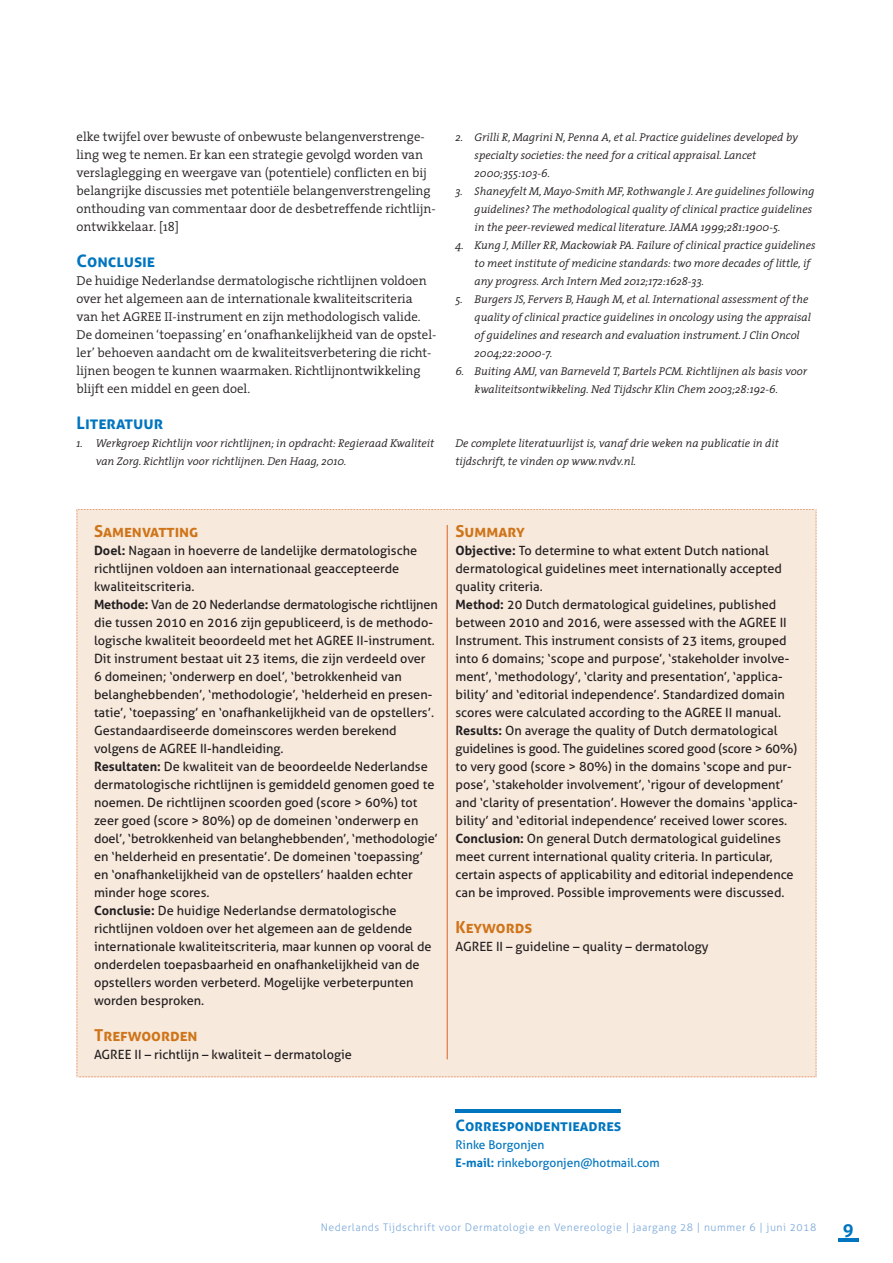
<style>
.page{position:relative;width:893px;height:1263px;background:#fff}
.page>*{position:absolute;margin:0;border:0;box-sizing:border-box;transform-origin:0 0}
.t1{font:700 18px "Aller";color:#0075bf}
.t2{font:700 17.25px "Aller";color:#0075bf}
.t3{font:700 16.5px "Aller";color:#cf7418}
.t4{font:700 15.75px "Aller";color:#0075bf}
.t5{font:300 12.9px/18px "The Serif";color:#231f20}
.t6{font:12.75px/18px "Aller";color:#231f20}
.t7{font:12px/18px "Aller";color:#0075bf}
.t8{font:italic 300 11.25px/18px "The Serif";color:#231f20}
.t9{font:300 10.5px "Aller";letter-spacing:.05em;color:#7ca9da}
.s1{font-weight:700}
</style>
<div class="page">
<hr style="left:838px;top:1238px;width:21px;height:3px;background:#0075bf">
<div style="left:77px;top:509px;width:740px;height:568px;background:#f8e9dd"></div>
<hr style="left:447px;top:525px;width:1px;height:534px;background:#d36427">
<hr style="left:455px;top:1109px;width:166px;height:3px;background:#0075bf">
<p class="t5" style="left:77px;top:129px;width:361px">elke twijfel over bewuste of onbewuste belangenverstrenge&shy;ling weg te nemen. Er kan een strategie gevolgd worden van verslaglegging en weergave van (potentiele) conflicten en bij belangrijke discussies met potentiële belangenverstrengeling onthouding van commentaar door de desbetreffende richtlijn&shy;ontwikkelaar. [18]</p>
<h2 class="t2" style="left:77px;top:254px;width:80px">Conclusie</h2>
<p class="t5" style="left:77px;top:273px;width:361px">De huidige Nederlandse dermatologische richtlijnen voldoen over het algemeen aan de internationale kwaliteitscriteria van het AGREE II-instrument en zijn methodologisch valide.<br>De domeinen ‘toepassing’ en ‘onafhankelijkheid van de opstel&shy;ler’ behoeven aandacht om de kwaliteitsverbetering die richt&shy;lijnen beogen te kunnen waarmaken. Richtlijnontwikkeling blijft een middel en geen doel.</p>
<h2 class="t2" style="left:77px;top:416px;width:88px">Literatuur</h2>
<p class="t8" style="left:96px;top:435px;width:340px;text-indent:-19px">1. Werkgroep Richtlijn voor richtlijnen; in opdracht: Regieraad Kwaliteit van Zorg. Richtlijn voor richtlijnen. Den Haag, 2010.</p>
<p class="t8" style="left:475px;top:129px;width:325px;text-indent:-19px">2. Grilli R, Magrini N, Penna A, et al. Practice guidelines developed by specialty societies: the need for a critical appraisal. Lancet<br>2000;355:103-6.</p>
<p class="t8" style="left:475px;top:183px;width:341px;text-indent:-19px">3. Shaneyfelt M, Mayo-Smith MF, Rothwangle J. Are guidelines following guidelines? The methodological quality of clinical practice guidelines in the peer-reviewed medical literature. JAMA 1999;281:1900-5.</p>
<p class="t8" style="left:475px;top:237px;width:342px;text-indent:-19px">4. Kung J, Miller RR, Mackowiak PA. Failure of clinical practice guidelines to meet institute of medicine standards: two more decades of little, if any progress. Arch Intern Med 2012;172:1628-33.</p>
<p class="t8" style="left:475px;top:291px;width:338px;text-indent:-19px">5. Burgers JS, Fervers B, Haugh M, et al. International assessment of the quality of clinical practice guidelines in oncology using the appraisal of guidelines and research and evaluation instrument. J Clin Oncol 2004;22:2000-7.</p>
<p class="t8" style="left:475px;top:363px;width:334px;text-indent:-19px">6. Buiting AMJ, van Barneveld T, Bartels PCM. Richtlijnen als basis voor kwaliteitsontwikkeling. Ned Tijdschr Klin Chem 2003;28:192-6.</p>
<p class="t8" style="left:455px;top:435px;width:325px">De complete literatuurlijst is, vanaf drie weken na publicatie in dit tijdschrift, te vinden op www.nvdv.nl.</p>
<p class="t3" style="left:94px;top:525px;width:106px">Samenvatting</p>
<p class="t6" style="left:94px;top:543px;width:345px"><span class="s1">Doel:</span> Nagaan in hoeverre de landelijke dermatologische richtlijnen voldoen aan internationaal geaccepteerde kwaliteitscriteria.<br><span class="s1">Methode:</span> Van de 20 Nederlandse dermatologische richtlijnen die tussen 2010 en 2016 zijn gepubliceerd, is de methodo&shy;logische kwaliteit beoordeeld met het AGREE II-instrument.<br>Dit instrument bestaat uit 23 items, die zijn verdeeld over<br>6 domeinen; ‘onderwerp en doel’, ‘betrokkenheid van belanghebbenden’, ‘methodologie’, ‘helderheid en presen&shy;tatie’, ‘toepassing’ en ‘onafhankelijkheid van de opstellers’.<br>Gestandaardiseerde domeinscores werden berekend volgens de AGREE II-handleiding.<br><span class="s1">Resultaten:</span> De kwaliteit van de beoordeelde Nederlandse dermatologische richtlijnen is gemiddeld genomen goed te noemen. De richtlijnen scoorden goed (score &gt; 60%) tot zeer goed (score &gt; 80%) op de domeinen ‘onderwerp en doel’, ‘betrokkenheid van belanghebbenden’, ‘methodologie’ en ‘helderheid en presentatie’. De domeinen ‘toepassing’ en ‘onafhankelijkheid van de opstellers’ haalden echter minder hoge scores.<br><span class="s1">Conclusie:</span> De huidige Nederlandse dermatologische richtlijnen voldoen over het algemeen aan de geldende internationale kwaliteitscriteria, maar kunnen op vooral de onderdelen toepasbaarheid en onafhankelijkheid van de opstellers worden verbeterd. Mogelijke verbeterpunten worden besproken.</p>
<p class="t3" style="left:94px;top:1029px;width:105px">Trefwoorden</p>
<p class="t6" style="left:94px;top:1047px;width:259px">AGREE II – richtlijn – kwaliteit – dermatologie</p>
<p class="t3" style="left:455px;top:525px;width:71px">Summary</p>
<p class="t6" style="left:455px;top:543px;width:344px"><span class="s1">Objective:</span> To determine to what extent Dutch national dermatological guidelines meet internationally accepted quality criteria.<br><span class="s1">Method:</span> 20 Dutch dermatological guidelines, published between 2010 and 2016, were assessed with the AGREE II Instrument. This instrument consists of 23 items, grouped into 6 domains; ‘scope and purpose’, ‘stakeholder involve&shy;ment’, ‘methodology’, ‘clarity and presentation’, ‘applica&shy;bility’ and ‘editorial independence’. Standardized domain scores were calculated according to the AGREE II manual.<br><span class="s1">Results:</span> On average the quality of Dutch dermatological guidelines is good. The guidelines scored good (score &gt; 60%) to very good (score &gt; 80%) in the domains ‘scope and pur&shy;pose’, ‘stakeholder involvement’, ‘rigour of development’ and ‘clarity of presentation’. However the domains ‘applica&shy;bility’ and ‘editorial independence’ received lower scores.<br><span class="s1">Conclusion:</span> On general Dutch dermatological guidelines meet current international quality criteria. In particular, certain aspects of applicability and editorial independence can be improved. Possible improvements were discussed.</p>
<p class="t3" style="left:455px;top:921px;width:78px">Keywords</p>
<p class="t6" style="left:455px;top:939px;width:255px">AGREE II – guideline – quality – dermatology</p>
<p class="t4" style="left:455px;top:1119px;width:167px">Correspondentieadres</p>
<p class="t7" style="left:455px;top:1137px;width:206px">Rinke Borgonjen<br><span class="s1">E-mail:</span> rinkeborgonjen@hotmail.com</p>
<p class="t9" style="left:321px;top:1223px;width:497px">Nederlands Tijdschrift voor Dermatologie en Venereologie | jaargang 28 | nummer 6 | juni 2018</p>
<h1 class="t1" style="left:843px;top:1222px;width:12px">9</h1>
</div>
